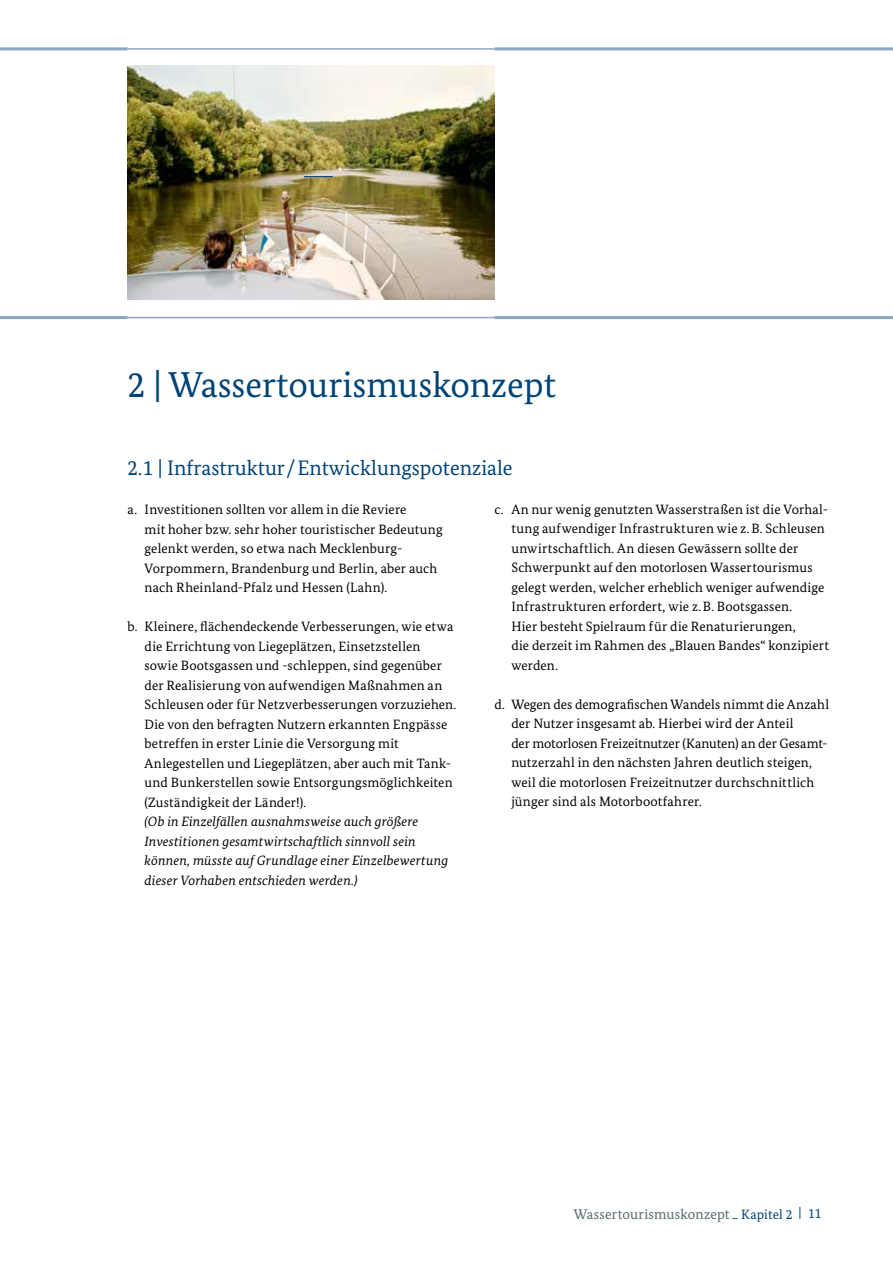
<style>
.page{position:relative;width:893px;height:1263px;background:#fff}
.page>*{position:absolute;margin:0;border:0;box-sizing:border-box;transform-origin:0 0}
.t1{font:36px "Bundes Serif";color:#004377}
.t2{font:21px "Bundes Serif";color:#004377}
.t3{font:14.1px "Bundes Serif";letter-spacing:.01em;color:#57666d}
.t4{font:13.5px/19.5px "Bundes Serif";letter-spacing:.01em;color:#000}
.t5{font:italic 13.5px/19.5px "Bundes Serif";letter-spacing:.01em;color:#000}
.s1{font-size:13.5px;color:#004377}
</style>
<div class="page">
<img style="left:128px;top:66px;width:366px;height:234px">
<svg style="left:304px;top:176px;width:29px;height:1px"></svg>
<hr style="left:0;top:47px;width:128px;height:3px;background:#8fa5c6">
<hr style="left:0;top:316px;width:128px;height:3px;background:#8fa5c6">
<hr style="left:128px;top:48px;width:366px;height:2px;background:#8fa5c6">
<hr style="left:128px;top:317px;width:366px;height:1px;background:#8fa5c6">
<hr style="left:494px;top:47px;width:399px;height:3px;background:#8fa5c6">
<hr style="left:494px;top:316px;width:399px;height:3px;background:#8fa5c6">
<h1 class="t1" style="left:128px;top:363px;width:430px">2 | Wassertourismuskonzept</h1>
<h2 class="t2" style="left:128px;top:455px;width:387px">2.1 | Infrastruktur/Entwicklungspotenziale</h2>
<p class="t4" style="left:145px;top:500px;width:300px;text-indent:-17px">a. Investitionen sollten vor allem in die Reviere<br>mit hoher bzw. sehr hoher touristischer Bedeutung gelenkt werden, so etwa nach Mecklenburg-- Vorpommern, Brandenburg und Berlin, aber auch nach Rheinland-Pfalz und Hessen (Lahn).</p>
<p class="t4" style="left:145px;top:617px;width:313px;text-indent:-17px">b. Kleinere, flächendeckende Verbesserungen, wie etwa die Errichtung von Liegeplätzen, Einsetzstellen sowie Bootsgassen und -schleppen, sind gegenüber der Realisierung von aufwendigen Maßnahmen an Schleusen oder für Netzverbesserungen vorzuziehen.<br>Die von den befragten Nutzern erkannten Engpässe betreffen in erster Linie die Versorgung mit Anlegestellen und Liegeplätzen, aber auch mit Tank&shy;und Bunkerstellen sowie Entsorgungsmöglichkeiten (Zuständigkeit der Länder!).</p>
<p class="t5" style="left:145px;top:811px;width:305px">(Ob in Einzelfällen ausnahmsweise auch größere Investitionen gesamtwirtschaftlich sinnvoll sein können, müsste auf Grundlage einer Einzelbewertung dieser Vorhaben entschieden werden.)</p>
<p class="t4" style="left:511px;top:499px;width:319px;text-indent:-17px">c. An nur wenig genutzten Wasserstraßen ist die Vorhal&shy;tung aufwendiger Infrastrukturen wie z.B. Schleusen unwirtschaftlich. An diesen Gewässern sollte der Schwerpunkt auf den motorlosen Wassertourismus gelegt werden, welcher erheblich weniger aufwendige Infrastrukturen erfordert, wie z.B. Bootsgassen.<br>Hier besteht Spielraum für die Renaturierungen,<br>die derzeit im Rahmen des „Blauen Bandes“ konzipiert werden.</p>
<p class="t4" style="left:511px;top:694px;width:319px;text-indent:-17px">d. Wegen des demografischen Wandels nimmt die Anzahl der Nutzer insgesamt ab. Hierbei wird der Anteil<br>der motorlosen Freizeitnutzer (Kanuten) an der Gesamt&shy;nutzerzahl in den nächsten Jahren deutlich steigen, weil die motorlosen Freizeitnutzer durchschnittlich jünger sind als Motorbootfahrer.</p>
<p class="t3" style="left:574px;top:1205px;width:249px">Wassertourismuskonzept <span class="s1">_ Kapitel 2 | 11</span></p>
</div>
